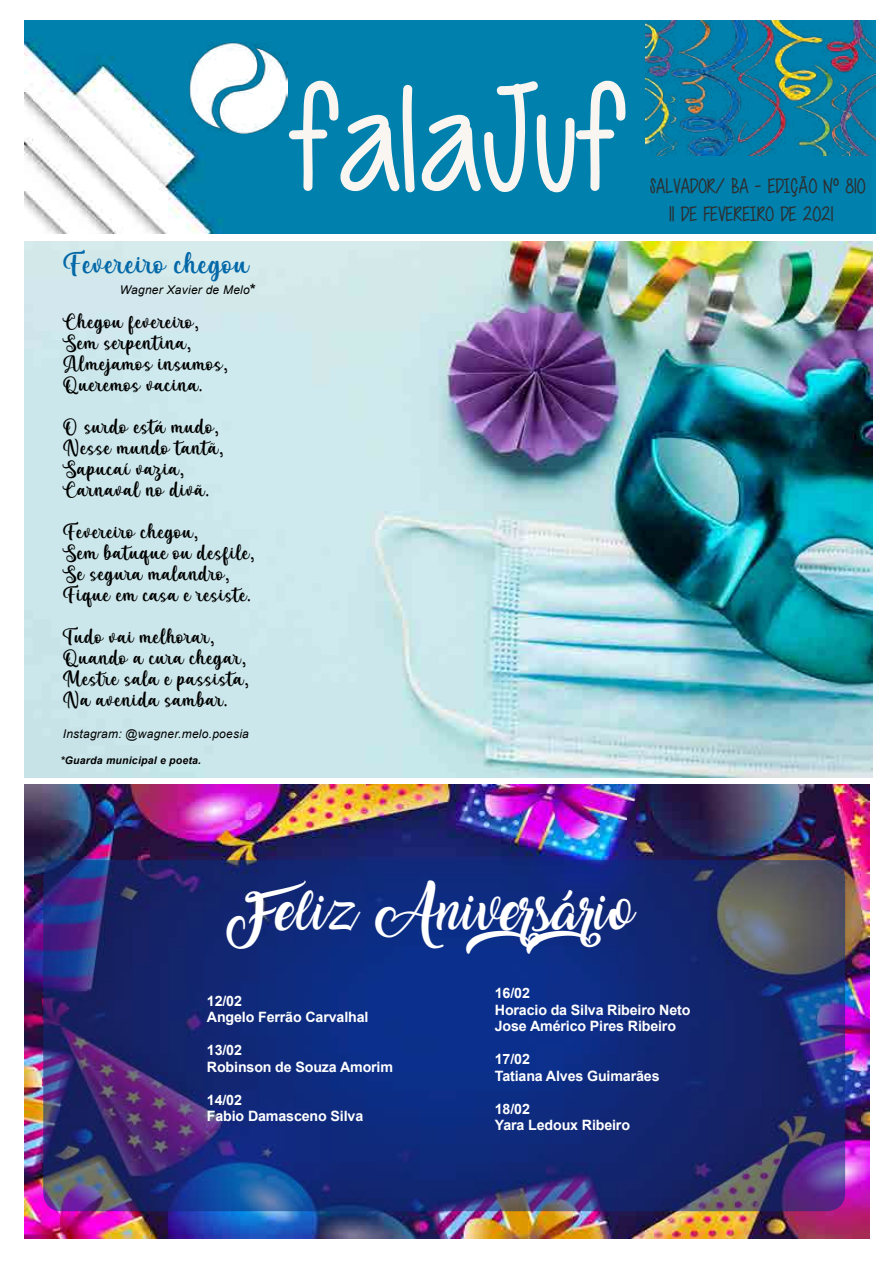
<style>
.page{position:relative;width:893px;height:1263px;background:#fff}
.page>*{position:absolute;margin:0;border:0;box-sizing:border-box;transform-origin:0 0}
.t1{font:150px "Cutie Patootie";letter-spacing:-.01em;color:#f9f5f1}
.t2{font:36px "Amarillo";letter-spacing:.02em;color:#fff}
.t3{font:30px "Kelya";letter-spacing:.02em;color:#0268a8}
.t4{font:21px/21px "Kelya";letter-spacing:.02em;color:#000}
.t5{font:21px/27.6px "Cutie Patootie";color:#2d2d2f}
.t6{font:700 14.25px/16.5px "Arial";letter-spacing:-.01em;color:#fff}
.t7{font:italic 12px "Arial";letter-spacing:.02em;color:#000}
.t8{font:italic 700 10.5px "Arial";letter-spacing:.02em;color:#000}
.s1{font-weight:700;font-style:normal;font-size:14.25px}
.s2{color:#2d2c2e}
</style>
<div class="page">
<img style="left:25px;top:20px;width:850px;height:213px">
<img style="left:190px;top:42px;width:97px;height:91px">
<img style="left:24px;top:784px;width:846px;height:454px">
<img style="left:43px;top:860px;width:802px;height:351px;border-radius:18px">
<img style="left:646px;top:20px;width:229px;height:135px">
<img style="left:25px;top:241px;width:848px;height:537px">
<h3 class="t3" style="left:63px;top:247px;width:188px">Fevereiro chegou</h3>
<p class="t7" style="left:120px;top:282px;width:137px">Wagner Xavier de Melo<span class="s1">*</span></p>
<p class="t4" style="left:63px;top:312px;width:166px">Chegou fevereiro,<br>Sem serpentina,<br>Almejamos insumos,<br>Queremos vacina.</p>
<p class="t4" style="left:63px;top:417px;width:162px">O surdo está mudo,<br>Nesse mundo tantã,<br>Sapucaí vazia,<br>Carnaval no divã.</p>
<p class="t4" style="left:63px;top:522px;width:193px">Fevereiro chegou,<br>Sem batuque ou desfile,<br>Se segura malandro,<br>Fique em casa e resiste.</p>
<p class="t4" style="left:63px;top:627px;width:187px">Tudo vai melhorar,<br>Quando a cura chegar,<br>Mestre sala e passista,<br>Na avenida sambar.</p>
<p class="t7" style="left:63px;top:726px;width:188px">Instagram: @wagner.melo.poesia</p>
<p class="t8" style="left:61px;top:753px;width:142px">*Guarda municipal e poeta.</p>
<h1 class="t1" style="left:286px;top:58px;width:338px">falaJuf</h1>
<p class="t5" style="left:669px;top:173px;width:198px;text-indent:-19px">SALVADOR/ BA - <span class="s2">EDIÇÃO Nº 810<br></span>11 DE FEVEREIRO DE 2021</p>
<h2 class="t2" style="left:228px;top:896px;width:429px">Feliz Aniversário</h2>
<p class="t6" style="left:207px;top:993px;width:163px">12/02<br>Angelo Ferrão Carvalhal</p>
<p class="t6" style="left:207px;top:1042px;width:188px">13/02<br>Robinson de Souza Amorim</p>
<p class="t6" style="left:207px;top:1092px;width:158px">14/02<br>Fabio Damasceno Silva</p>
<p class="t6" style="left:495px;top:985px;width:197px">16/02<br>Horacio da Silva Ribeiro Neto<br>Jose Américo Pires Ribeiro</p>
<p class="t6" style="left:495px;top:1051px;width:166px">17/02<br>Tatiana Alves Guimarães</p>
<p class="t6" style="left:495px;top:1101px;width:137px">18/02<br>Yara Ledoux Ribeiro</p>
</div>
